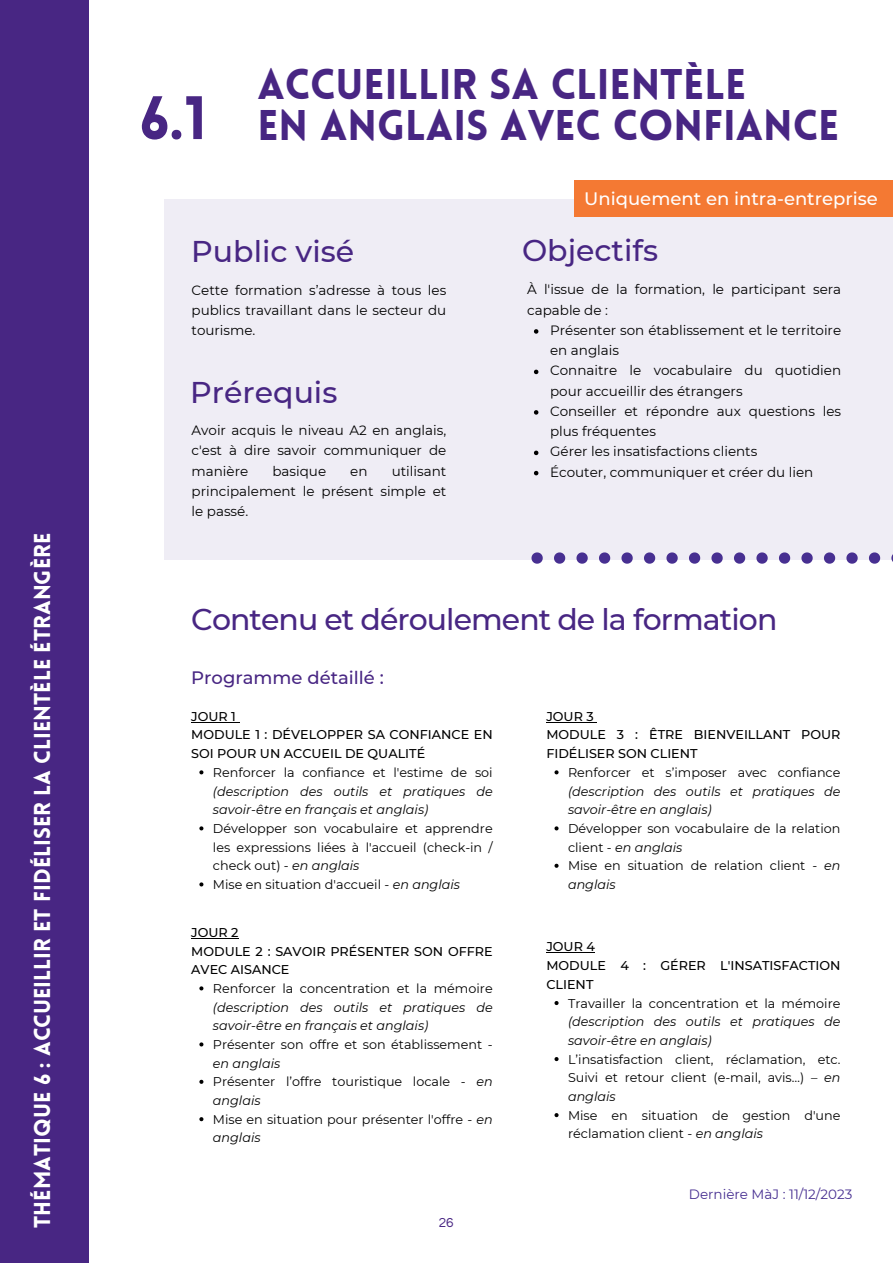
<style>
.page{position:relative;width:893px;height:1264px;background:#fff}
.page>*{position:absolute;margin:0;border:0;box-sizing:border-box;transform-origin:0 0}
.t1{font:900 60px "Lovelo";color:#482683}
.t2{font:900 42px "Lovelo";color:#482683}
.t3{font:500 30px "Montserrat";letter-spacing:-.03em;color:#482683}
.t4{font:500 30px "Montserrat";color:#482683}
.t5{font:900 22.5px "Lovelo";color:#fff}
.t6{font:500 18px "Montserrat";color:#fff}
.t7{font:500 18px "Montserrat";color:#482683}
.t8{font:13.5px/20.2px "Montserrat";color:#000}
.t9{font:13.5px "Montserrat";color:#472f91}
.t10{font:13.5px "Questrial";color:#482683}
.t11{font:12.75px/18.6px "Montserrat";color:#000}
.t12{font:italic 12.75px/18.6px "Montserrat";color:#000;text-align:justify}
.t13{font:500 12.75px/18.6px "Montserrat";color:#000}
.s1{font-style:normal}
.s2{font-style:italic}
</style>
<div class="page">
<div style="left:164px;top:199px;width:728px;height:361px;background:#efedf5"></div>
<svg style="left:534px;top:329px;width:4px;height:5px"></svg>
<svg style="left:534px;top:369px;width:4px;height:5px"></svg>
<svg style="left:534px;top:410px;width:4px;height:4px"></svg>
<svg style="left:534px;top:450px;width:4px;height:5px"></svg>
<svg style="left:534px;top:471px;width:4px;height:4px"></svg>
<hr style="left:191px;top:721px;width:45px;height:1px;background:#000">
<svg style="left:199px;top:770px;width:4px;height:4px"></svg>
<svg style="left:199px;top:826px;width:4px;height:4px"></svg>
<svg style="left:199px;top:882px;width:4px;height:4px"></svg>
<hr style="left:191px;top:937px;width:47px;height:1px;background:#000">
<svg style="left:199px;top:986px;width:4px;height:4px"></svg>
<svg style="left:199px;top:1042px;width:4px;height:4px"></svg>
<svg style="left:199px;top:1079px;width:4px;height:4px"></svg>
<svg style="left:199px;top:1117px;width:4px;height:4px"></svg>
<div style="left:0;top:0;width:89px;height:1262px;background:#482683"></div>
<svg style="left:531px;top:552px;width:361px;height:11px"></svg>
<hr style="left:546px;top:721px;width:47px;height:1px;background:#000">
<svg style="left:554px;top:770px;width:4px;height:4px"></svg>
<svg style="left:554px;top:826px;width:4px;height:4px"></svg>
<svg style="left:554px;top:863px;width:4px;height:4px"></svg>
<hr style="left:546px;top:952px;width:49px;height:1px;background:#000">
<svg style="left:554px;top:1001px;width:4px;height:4px"></svg>
<svg style="left:554px;top:1057px;width:4px;height:4px"></svg>
<svg style="left:554px;top:1113px;width:4px;height:4px"></svg>
<div style="left:574px;top:180px;width:318px;height:37px;background:#f47933"></div>
<p class="t5" style="left:33px;top:1227px;width:696px;rotate:-90deg">Thématique 6 : ACCUEILLIR ET FIDÉLISER LA CLIENTÈLE ÉTRANGÈRE</p>
<p class="t1" style="left:139px;top:94px;width:69px">6.1</p>
<p class="t2" style="left:257px;top:67px;width:490px">ACCUEILLIR SA CLIENTÈLE</p>
<p class="t2" style="left:257px;top:109px;width:583px">EN ANGLAIS AVEC CONFIANCE</p>
<p class="t6" style="left:584px;top:187px;width:295px">Uniquement en intra-entreprise</p>
<p class="t4" style="left:191px;top:233px;width:164px">Public visé</p>
<p class="t8" style="left:191px;top:280px;width:256px;text-align:justify">Cette formation s’adresse à tous les publics travaillant dans le secteur du tourisme.</p>
<p class="t4" style="left:190px;top:374px;width:148px">Prérequis</p>
<p class="t8" style="left:191px;top:420px;width:256px;text-align:justify">Avoir acquis le niveau A2 en anglais, c'est à dire savoir communiquer de manière</p>
<p class="t8" style="left:191px;top:460px;width:256px;text-align:justify;text-indent:200px">utilisant principalement le présent simple et le passé.</p>
<p class="t8" style="left:272px;top:460px;width:55px">basique</p>
<p class="t8" style="left:350px;top:460px;width:19px">en</p>
<p class="t4" style="left:522px;top:232px;width:137px">Objectifs</p>
<p class="t8" style="left:527px;top:279px;width:315px">À l'issue de la formation, le participant sera capable de :</p>
<p class="t8" style="left:550px;top:320px;width:292px">Présenter son établissement et le territoire en anglais</p>
<p class="t8" style="left:550px;top:360px;width:292px">Connaitre le vocabulaire du quotidien pour accueillir des étrangers</p>
<p class="t8" style="left:550px;top:401px;width:292px">Conseiller et répondre aux questions les plus fréquentes</p>
<p class="t8" style="left:550px;top:441px;width:209px">Gérer les insatisfactions clients</p>
<p class="t8" style="left:550px;top:461px;width:265px">Écouter, communiquer et créer du lien</p>
<p class="t3" style="left:191px;top:601px;width:587px">Contenu et déroulement de la formation</p>
<p class="t7" style="left:191px;top:666px;width:194px">Programme détaillé :</p>
<p class="t13" style="left:191px;top:707px;width:46px">JOUR 1</p>
<p class="t13" style="left:191px;top:725px;width:303px">MODULE 1 : DÉVELOPPER SA CONFIANCE EN<br>SOI POUR UN ACCUEIL DE QUALITÉ</p>
<p class="t12" style="left:213px;top:763px;width:281px"><span class="s1">Renforcer la confiance et l'estime de soi </span>(description des outils et pratiques de savoir-être en français et anglais)</p>
<p class="t11" style="left:213px;top:819px;width:281px;text-align:justify">Développer son vocabulaire et apprendre les expressions liées à l'accueil (check-in / check out) - <span class="s2">en anglais</span></p>
<p class="t11" style="left:213px;top:875px;width:249px">Mise en situation d'accueil - <span class="s2">en anglais</span></p>
<p class="t13" style="left:191px;top:923px;width:49px">JOUR 2</p>
<p class="t13" style="left:191px;top:941px;width:303px">MODULE 2 : SAVOIR PRÉSENTER SON OFFRE<br>AVEC AISANCE</p>
<p class="t12" style="left:213px;top:979px;width:281px"><span class="s1">Renforcer la concentration et la mémoire </span>(description des outils et pratiques de savoir-être en français et anglais)</p>
<p class="t11" style="left:213px;top:1035px;width:281px">Présenter son offre et son établissement - <span class="s2">en anglais</span></p>
<p class="t11" style="left:213px;top:1072px;width:281px">Présenter l’offre touristique locale <span class="s2">- en anglais</span></p>
<p class="t11" style="left:213px;top:1109px;width:281px">Mise en situation pour présenter l'offre - <span class="s2">en anglais</span></p>
<p class="t10" style="left:439px;top:1215px;width:16px">26</p>
<p class="t13" style="left:546px;top:707px;width:49px">JOUR 3</p>
<p class="t13" style="left:546px;top:725px;width:295px">MODULE 3 : ÊTRE BIENVEILLANT POUR<br>FIDÉLISER SON CLIENT</p>
<p class="t12" style="left:568px;top:763px;width:274px"><span class="s1">Renforcer et s’imposer avec confiance </span>(description des outils et pratiques de savoir-être en anglais)</p>
<p class="t11" style="left:568px;top:819px;width:274px">Développer son vocabulaire de la relation client - <span class="s2">en anglais</span></p>
<p class="t11" style="left:568px;top:856px;width:274px">Mise en situation de relation client - <span class="s2">en anglais</span></p>
<p class="t13" style="left:546px;top:937px;width:50px">JOUR 4</p>
<p class="t13" style="left:546px;top:956px;width:295px">MODULE 4 : GÉRER L'INSATISFACTION<br>CLIENT</p>
<p class="t12" style="left:568px;top:993px;width:274px"><span class="s1">Travailler la concentration et la mémoire </span>(description des outils et pratiques de savoir-être en anglais)</p>
<p class="t11" style="left:568px;top:1049px;width:274px;text-align:justify">L’insatisfaction client, réclamation, etc.<br>Suivi et retour client (e-mail, avis…) – <span class="s2">en anglais</span></p>
<p class="t11" style="left:568px;top:1105px;width:274px">Mise en situation de gestion d'une réclamation client - <span class="s2">en anglais</span></p>
<p class="t9" style="left:688px;top:1186px;width:165px">Dernière MàJ : 11/12/2023</p>
</div>
